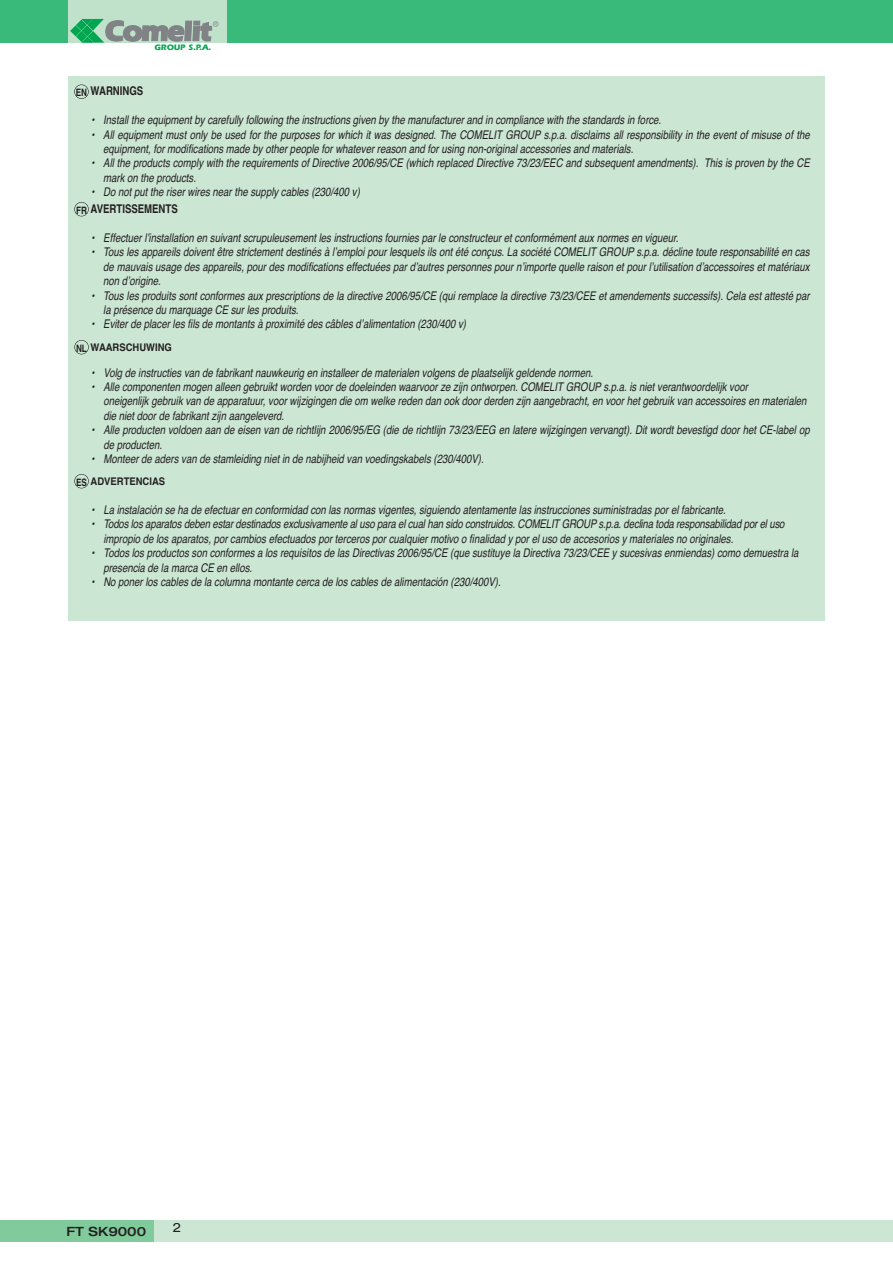
<style>
.page{position:relative;width:893px;height:1263px;background:#fff}
.page>*{position:absolute;margin:0;border:0;box-sizing:border-box;transform-origin:0 0}
.t1{font:500 expanded 12.75px "Helvetica Neue";color:#231f20}
.t2{font:expanded 12.75px "Helvetica Neue";color:#231f20}
.t3{font:italic 12px/14.4px "Helvetica";color:#231f20;scale:.8 1}
.t4{font:700 12px "Helvetica";color:#231f20;scale:.8 1}
.t5{font:700 10.5px "Helvetica";color:#231f20;scale:.9 1}
.t6{font:700 10.2px "Helvetica";color:#231f20;scale:.8 1}
.t7{font:700 8.25px "Itc Eras";color:#00a54f}
.s1{font-size:10.2px}
</style>
<div class="page">
<div style="left:0;top:1220px;width:893px;height:22px;background:#cbe6d3"></div>
<div style="left:0;top:1220px;width:153px;height:22px;background:#80ca9c"></div>
<div style="left:0;top:0;width:893px;height:43px;background:#39b97a"></div>
<div style="left:68px;top:0;width:158px;height:43px;background:#c0e2ca"></div>
<svg style="left:71px;top:19px;width:148px;height:24px"></svg>
<div style="left:69px;top:77px;width:756px;height:544px;background:#cbe6d3"></div>
<div style="left:74px;top:84px;width:15px;height:15px;border:1px solid #231f20;border-radius:50%"></div>
<div style="left:74px;top:202px;width:15px;height:14px;border:1px solid #231f20;border-radius:50%"></div>
<div style="left:74px;top:340px;width:15px;height:14px;border:1px solid #231f20;border-radius:50%"></div>
<div style="left:74px;top:474px;width:15px;height:14px;border:1px solid #231f20;border-radius:50%"></div>
<p class="t7" style="left:155px;top:45px;width:58px">GROUP S.P.A.</p>
<p class="t4" style="left:91px;top:87px;width:67px">WARNINGS</p>
<p class="t3" style="left:91px;top:114px;width:717px">• Install the equipment by carefully following the instructions given by the manufacturer and in compliance with the standards in force.</p>
<p class="t3" style="left:103px;top:128px;width:887px;text-indent:-13px">• All equipment must only be used for the purposes for which it was designed. The COMELIT GROUP s.p.a. disclaims all responsibility in the event of misuse of the equipment, for modifications made by other people for whatever reason and for using non-original accessories and materials.</p>
<p class="t3" style="left:103px;top:157px;width:887px;text-indent:-13px">• All the products comply with the requirements of Directive 2006/95/CE (which replaced Directive 73/23/EEC and subsequent amendments). This is proven by the CE mark on the products.</p>
<p class="t3" style="left:91px;top:186px;width:341px">• Do not put the riser wires near the supply cables (230/400 v)</p>
<p class="t4" style="left:91px;top:204px;width:111px">AVERTISSEMENTS</p>
<p class="t3" style="left:91px;top:232px;width:739px">• Effectuer lʼinstallation en suivant scrupuleusement les instructions fournies par le constructeur et conformément aux normes en vigueur.</p>
<p class="t3" style="left:103px;top:246px;width:887px;text-align:justify;text-indent:-13px">• Tous les appareils doivent être strictement destinés à lʼemploi pour lesquels ils ont été conçus. La société COMELIT GROUP s.p.a. décline toute responsabilité en cas de mauvais usage des appareils, pour des modifications effectuées par dʼautres personnes pour nʼimporte quelle raison et pour lʼutilisation dʼaccessoires et matériaux non dʼorigine.</p>
<p class="t3" style="left:103px;top:289px;width:887px;text-indent:-13px">• Tous les produits sont conformes aux prescriptions de la directive 2006/95/CE (qui remplace la directive 73/23/CEE et amendements successifs). Cela est attesté par la présence du marquage CE sur les produits.</p>
<p class="t3" style="left:91px;top:318px;width:473px">• Eviter de placer les fils de montants à proximité des câbles dʼalimentation (230/400 v)</p>
<p class="t5" style="left:76px;top:343px;width:108px"><sub>NL</sub> WAARSCHUWING</p>
<p class="t6" style="left:76px;top:89px;width:16px">EN</p>
<p class="t6" style="left:76px;top:206px;width:15px">FR</p>
<p class="t3" style="left:91px;top:366px;width:632px">• Volg de instructies van de fabrikant nauwkeurig en installeer de materialen volgens de plaatselijk geldende normen.</p>
<p class="t3" style="left:103px;top:381px;width:883px;text-indent:-13px">• Alle componenten mogen alleen gebruikt worden voor de doeleinden waarvoor ze zijn ontworpen. COMELIT GROUP s.p.a. is niet verantwoordelijk voor<br>oneigenlijk gebruik van de apparatuur, voor wijzigingen die om welke reden dan ook door derden zijn aangebracht, en voor het gebruik van accessoires en materialen die niet door de fabrikant zijn aangeleverd.</p>
<p class="t3" style="left:103px;top:424px;width:887px;text-indent:-13px">• Alle producten voldoen aan de eisen van de richtlij n 2006/95/EG (die de richtlij n 73/23/EEG en latere wijzigingen vervangt). Dit wordt bevestigd door het CE-label op de producten.</p>
<p class="t3" style="left:91px;top:453px;width:495px">• Monteer de aders van de stamleiding niet in de nabij heid van voedingskabels (230/400V).</p>
<p class="t3" style="left:91px;top:504px;width:798px">• La instalación se ha de efectuar en conformidad con las normas vigentes, siguiendo atentamente las instrucciones suministradas por el fabricante.</p>
<p class="t3" style="left:103px;top:518px;width:855px;text-indent:-13px">• Todos los aparatos deben estardestinados exclusivamente aluso para elcualhan sido construidos.COMELIT GROUP s.p.a.declina toda responsabilidad poreluso impropio de los aparatos, por cambios efectuados por terceros por cualquier motivo o finalidad y por el uso de accesorios y materiales no originales.</p>
<p class="t3" style="left:103px;top:547px;width:873px;text-indent:-13px">• Todos los productos son conformes a los requisitos de las Directivas 2006/95/CE (que sustituye la Directiva 73/23/CEE y sucesivas enmiendas) como demuestra la presencia de la marca CE en ellos.</p>
<p class="t3" style="left:91px;top:576px;width:517px">• No poner los cables de la columna montante cerca de los cables de alimentación (230/400V).</p>
<p class="t5" style="left:76px;top:478px;width:100px"><span class="s1">ES</span> ADVERTENCIAS</p>
<p class="t1" style="left:67px;top:1226px;width:81px">FT SK9000</p>
<p class="t2" style="left:173px;top:1223px;width:10px">2</p>
</div>
